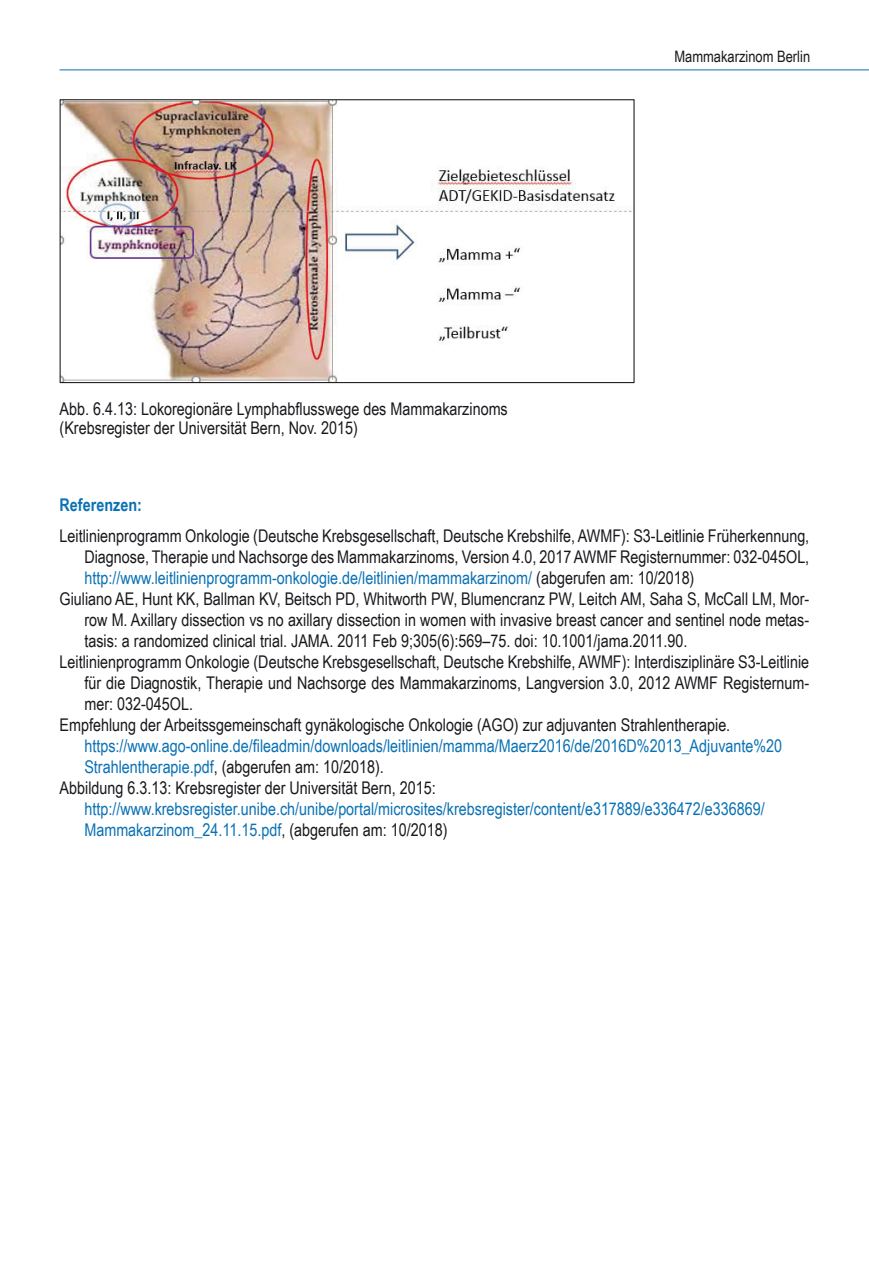
<style>
.page{position:relative;width:869px;height:1265px;background:#fff}
.page>*{position:absolute;margin:0;border:0;box-sizing:border-box;transform-origin:0 0}
.t1{font:17.5px/19.2px "Arial Narrow";color:#1a171c}
.t2{font:17.5px/21px "Arial Narrow";color:#0a71b4}
.t3{font:700 17.5px "Arial Narrow";color:#0a71b4}
.t4{font:15.75px "Arial Narrow";color:#1a171c}
.s1{color:#1a171c}
.s2{color:#0a71b4}
</style>
<div class="page">
<hr style="left:60px;top:69px;width:808px;height:1px;background:#0a71b4">
<img style="left:60px;top:99px;width:574px;height:284px">
<p class="t1" style="left:60px;top:399px;width:449px">Abb. 6.4.13: Lokoregionäre Lymphabflusswege des Mammakarzinoms (Krebsregister der Universität Bern, Nov. 2015)</p>
<p class="t4" style="left:674px;top:47px;width:137px">Mammakarzinom Berlin</p>
<p class="t3" style="left:60px;top:494px;width:84px">Referenzen:</p>
<p class="t1" style="left:60px;top:526px;width:750px">Leitlinienprogramm Onkologie (Deutsche Krebsgesellschaft, Deutsche Krebshilfe, AWMF): S3-Leitlinie Früherkennung,</p>
<p class="t1" style="left:84px;top:547px;width:726px">Diagnose, Therapie und Nachsorge des Mammakarzinoms, Version 4.0, 2017 AWMF Registernummer: 032-045OL,</p>
<p class="t2" style="left:84px;top:567px;width:611px">http://www.leitlinienprogramm-onkologie.de/leitlinien/mammakarzinom/ <span class="s1">(abgerufen am: 10/2018)</span></p>
<p class="t1" style="left:60px;top:589px;width:751px">Giuliano AE, Hunt KK, Ballman KV, Beitsch PD, Whitworth PW, Blumencranz PW, Leitch AM, Saha S, McCall LM, Mor-</p>
<p class="t1" style="left:84px;top:610px;width:726px">row M. Axillary dissection vs no axillary dissection in women with invasive breast cancer and sentinel node metas-</p>
<p class="t1" style="left:84px;top:631px;width:604px">tasis: a randomized clinical trial. JAMA. 2011 Feb 9;305(6):569–75. doi: 10.1001/jama.2011.90.</p>
<p class="t1" style="left:60px;top:652px;width:750px">Leitlinienprogramm Onkologie (Deutsche Krebsgesellschaft, Deutsche Krebshilfe, AWMF): Interdisziplinäre S3-Leitlinie</p>
<p class="t1" style="left:84px;top:673px;width:726px">für die Diagnostik, Therapie und Nachsorge des Mammakarzinoms, Langversion 3.0, 2012 AWMF Registernum-</p>
<p class="t1" style="left:84px;top:694px;width:110px">mer: 032-045OL.</p>
<p class="t1" style="left:60px;top:715px;width:672px">Empfehlung der Arbeitssgemeinschaft gynäkologische Onkologie (AGO) zur adjuvanten Strahlentherapie.</p>
<p class="t2" style="left:84px;top:735px;width:699px">https://www.ago-online.de/fileadmin/downloads/leitlinien/mamma/Maerz2016/de/2016D%2013_Adjuvante%20</p>
<p class="t1" style="left:84px;top:757px;width:301px"><span class="s2">Strahlentherapie.pdf</span>, (abgerufen am: 10/2018).</p>
<p class="t1" style="left:60px;top:778px;width:377px">Abbildung 6.3.13: Krebsregister der Universität Bern, 2015:</p>
<p class="t2" style="left:84px;top:798px;width:681px">http://www.krebsregister.unibe.ch/unibe/portal/microsites/krebsregister/content/e317889/e336472/e336869/<br>Mammakarzinom_24.11.15.pdf<span class="s1">, (abgerufen am: 10/2018)</span></p>
</div>
